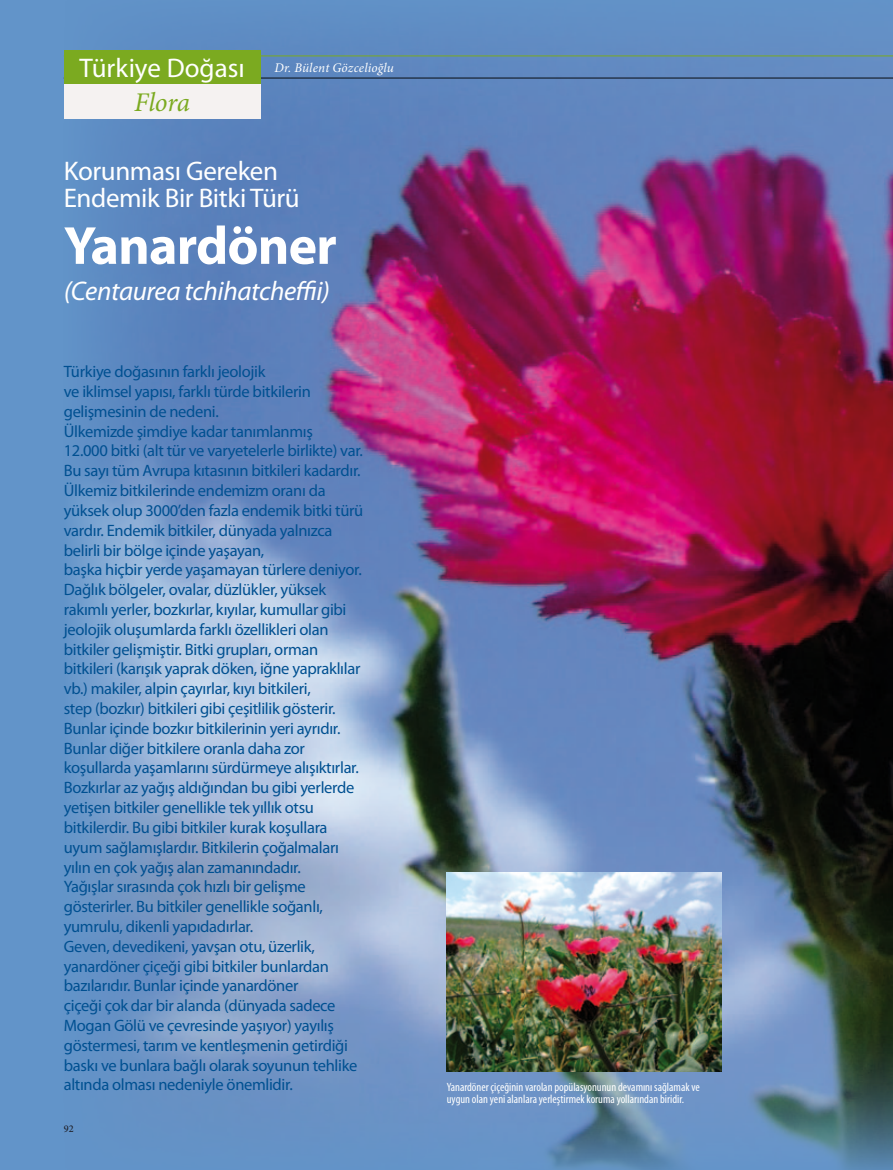
<style>
.page{position:relative;width:893px;height:1170px;background:#fff}
.page>*{position:absolute;margin:0;border:0;box-sizing:border-box;transform-origin:0 0}
.t1{font:700 54px "Myriad Pro";letter-spacing:-.015em;color:#fff}
.t2{font:27px/27px "Myriad Pro";letter-spacing:-.015em;color:#fff}
.t3{font:italic 27px "Myriad Pro";letter-spacing:-.015em;color:#fff}
.t4{font:italic 27px "Minion Pro";letter-spacing:-.005em;color:#7baa20}
.t5{font:16.5px/19.8px "Myriad Pro";letter-spacing:-.02em;color:#005091}
.t6{font:italic 13.2px "Minion Pro";letter-spacing:.01em;color:#fff}
.t7{font:condensed 12px/12px "Myriad Pro";color:#fff}
.t8{font:10.35px "Minion Pro";color:#1a171c}
</style>
<div class="page">
<div style="left:0;top:0;width:893px;height:1169px;background:#6294c9"></div>
<img style="left:64px;top:42px;width:829px;height:1127px">
<img style="left:447px;top:872px;width:275px;height:199px">
<hr style="left:64px;top:78px;width:829px;height:1px;background:#070c12">
<hr style="left:64px;top:56px;width:829px;height:1px;background:#7baa20">
<div style="left:64px;top:50px;width:196px;height:34px;background:#7baa20"></div>
<div style="left:64px;top:84px;width:196px;height:34px;background:#f5f2f1"></div>
<h2 class="t2" style="left:80px;top:54px;width:167px">Türkiye Doğası</h2>
<h2 class="t4" style="left:134px;top:84px;width:57px">Flora</h2>
<p class="t6" style="left:274px;top:58px;width:121px">Dr. Bülent Gözcelioğlu</p>
<h2 class="t2" style="left:64px;top:157px;width:237px">Korunması Gereken<br>Endemik Bir Bitki Türü</h2>
<h1 class="t1" style="left:64px;top:210px;width:275px">Yanardöner</h1>
<h2 class="t3" style="left:64px;top:274px;width:268px">(Centaurea tchihatcheffii)</h2>
<p class="t5" style="left:64px;top:361px;width:301px">Türkiye doğasının farklı jeolojik<br>ve iklimsel yapısı, farklı türde bitkilerin gelişmesinin de nedeni.<br>Ülkemizde şimdiye kadar tanımlanmış<br>12.000 bitki (alt tür ve varyetelerle birlikte) var.<br>Bu sayı tüm Avrupa kıtasının bitkileri kadardır.<br>Ülkemiz bitkilerinde endemizm oranı da yüksek olup 3000’den fazla endemik bitki türü vardır. Endemik bitkiler, dünyada yalnızca belirli bir bölge içinde yaşayan,<br>başka hiçbir yerde yaşamayan türlere deniyor.<br>Dağlık bölgeler, ovalar, düzlükler, yüksek rakımlı yerler, bozkırlar, kıyılar, kumullar gibi jeolojik oluşumlarda farklı özellikleri olan bitkiler gelişmiştir. Bitki grupları, orman bitkileri (karışık yaprak döken, iğne yapraklılar vb.) makiler, alpin çayırlar, kıyı bitkileri,<br>step (bozkır) bitkileri gibi çeşitlilik gösterir.<br>Bunlar içinde bozkır bitkilerinin yeri ayrıdır.<br>Bunlar diğer bitkilere oranla daha zor koşullarda yaşamlarını sürdürmeye alışıktırlar.<br>Bozkırlar az yağış aldığından bu gibi yerlerde yetişen bitkiler genellikle tek yıllık otsu bitkilerdir. Bu gibi bitkiler kurak koşullara uyum sağlamışlardır. Bitkilerin çoğalmaları yılın en çok yağış alan zamanındadır.<br>Yağışlar sırasında çok hızlı bir gelişme gösterirler. Bu bitkiler genellikle soğanlı, yumrulu, dikenli yapıdadırlar.<br>Geven, devedikeni, yavşan otu, üzerlik, yanardöner çiçeği gibi bitkiler bunlardan bazılarıdır. Bunlar içinde yanardöner<br>çiçeği çok dar bir alanda (dünyada sadece Mogan Gölü ve çevresinde yaşıyor) yayılış göstermesi, tarım ve kentleşmenin getirdiği baskı ve bunlara bağlı olarak soyunun tehlike altında olması nedeniyle önemlidir.</p>
<p class="t8" style="left:64px;top:1121px;width:11px">92</p>
<p class="t7" style="left:447px;top:1080px;width:254px">Yanardöner çiçeğinin varolan popülasyonunun devamını sağlamak ve uygun olan yeni alanlara yerleştirmek koruma yollarından biridir.</p>
</div>
